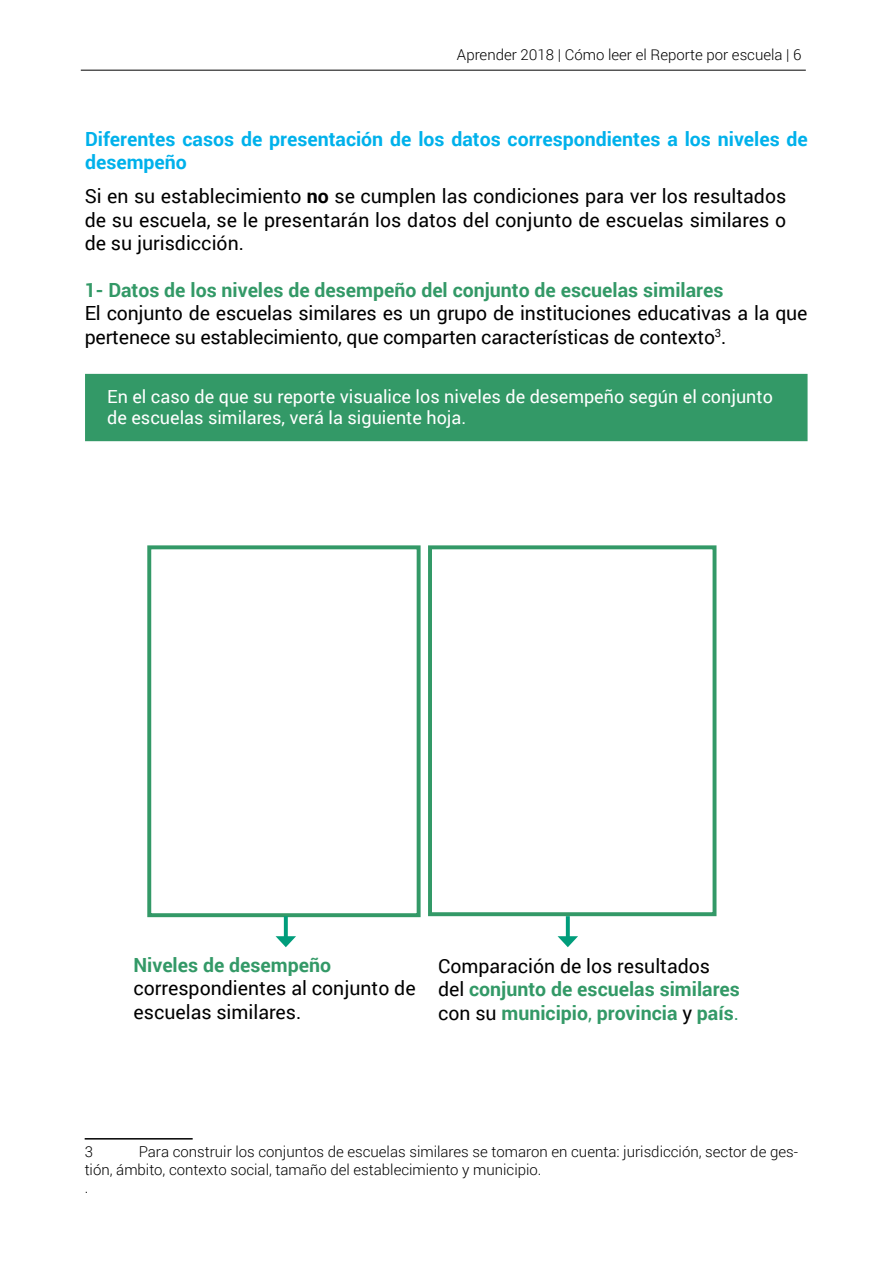
<style>
.page{position:relative;width:893px;height:1263px;background:#fff}
.page>*{position:absolute;margin:0;border:0;box-sizing:border-box;transform-origin:0 0}
.t1{font:19.5px/23.4px "Roboto";letter-spacing:-.01em;color:#000}
.t2{font:700 19.5px/23.4px "Roboto";color:#339967}
.t3{font:700 19.5px/23.4px "Roboto";color:#00b1eb}
.t4{font:18px/21.6px "Roboto";color:#fff}
.t5{font:300 15px/18px "Roboto";color:#000}
.s1{font-weight:700}
.s2{font-weight:400;color:#000}
.s3{font-weight:400}
</style>
<div class="page">
<hr style="left:81px;top:70px;width:725px;height:1px;background:#000">
<hr style="left:85px;top:1138px;width:108px;height:1px;background:#000">
<div style="left:85px;top:374px;width:722px;height:67px;background:#339967"></div>
<div style="left:147px;top:545px;width:274px;height:372px;border:4px solid #339967"></div>
<div style="left:428px;top:545px;width:288px;height:371px;border:4px solid #339967"></div>
<svg style="left:284px;top:916px;width:4px;height:20px"></svg>
<svg style="left:276px;top:936px;width:20px;height:11px"></svg>
<svg style="left:566px;top:916px;width:4px;height:20px"></svg>
<svg style="left:558px;top:936px;width:20px;height:11px"></svg>
<p class="t5" style="left:457px;top:46px;width:346px">Aprender 2018 | Cómo leer el Reporte por escuela | 6</p>
<p class="t3" style="left:85px;top:126px;width:724px">Diferentes casos de presentación de los datos correspondientes a los niveles de desempeño</p>
<p class="t1" style="left:85px;top:184px;width:703px;text-align:justify">Si en su establecimiento <span class="s1">no</span> se cumplen las condiciones para ver los resultados de su escuela, se le presentarán los datos del conjunto de escuelas similares o de su jurisdicción.</p>
<p class="t2" style="left:85px;top:277px;width:640px">1- Datos de los niveles de desempeño del conjunto de escuelas similares</p>
<p class="t1" style="left:85px;top:301px;width:724px">El conjunto de escuelas similares es un grupo de instituciones educativas a la que pertenece su establecimiento, que comparten características de contexto<sup>3</sup>.</p>
<p class="t4" style="left:107px;top:385px;width:667px">En el caso de que su reporte visualice los niveles de desempeño según el conjunto de escuelas similares, verá la siguiente hoja.</p>
<p class="t2" style="left:133px;top:952px;width:199px">Niveles de desempeño</p>
<p class="t1" style="left:133px;top:976px;width:284px">correspondientes al conjunto de escuelas similares.</p>
<p class="t2" style="left:438px;top:953px;width:303px"><span class="s2">Comparación de los resultados del</span> conjunto de escuelas similares <span class="s2">con su</span> municipio<span class="s3">,</span> provincia <span class="s2">y</span> país<span class="s3">.</span></p>
<p class="t5" style="left:85px;top:1142px;width:715px;text-indent:54px">Para construir los conjuntos de escuelas similares se tomaron en cuenta: jurisdicción, sector de ges&shy;tión, ámbito, contexto social, tamaño del establecimiento y municipio.<br>.</p>
<p class="t5" style="left:85px;top:1142px;width:10px">3</p>
</div>
